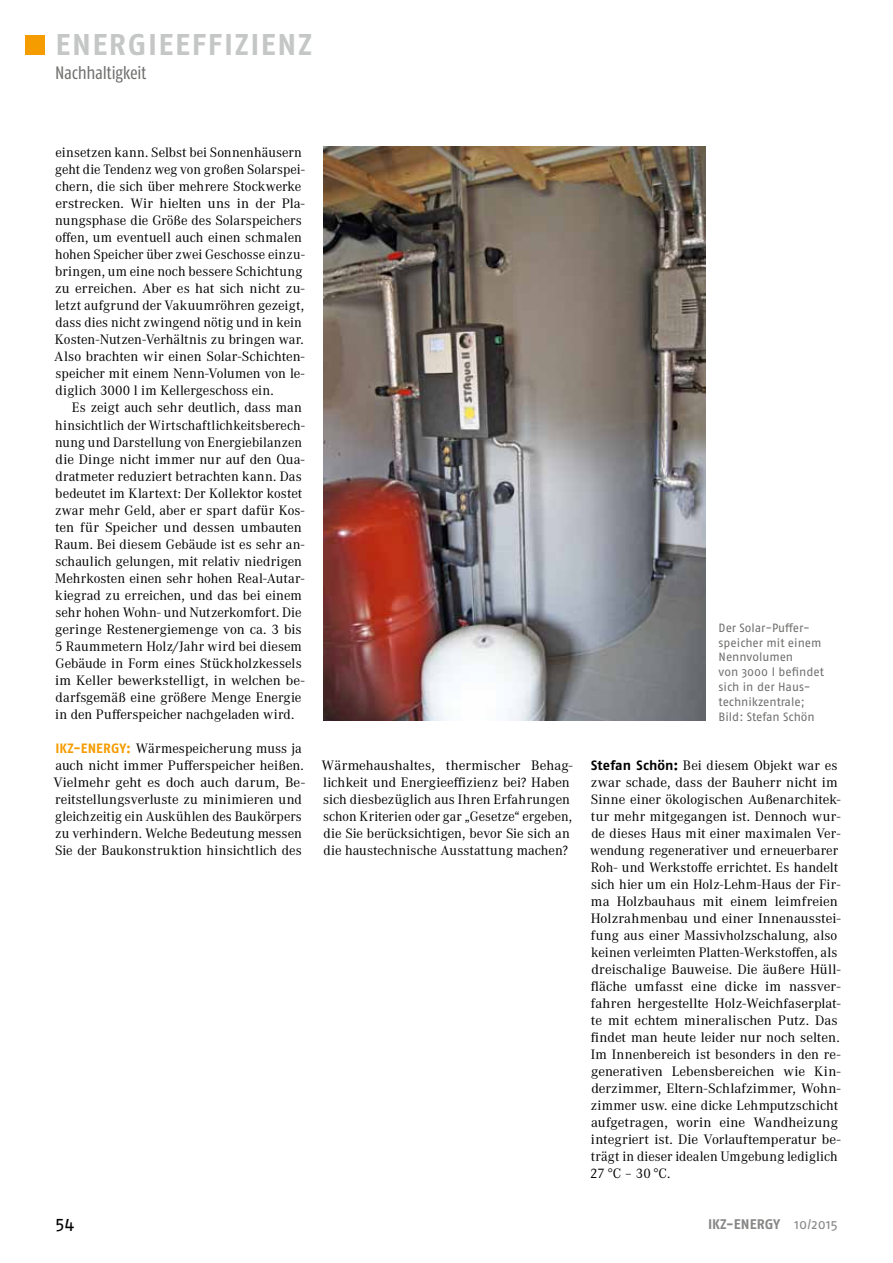
<style>
.page{position:relative;width:893px;height:1263px;background:#fff}
.page>*{position:absolute;margin:0;border:0;box-sizing:border-box;transform-origin:0 0}
.t1{font:700 30px "Fago OT";letter-spacing:.05em;color:#c5c6c6}
.t2{font:condensed 18px "Fago OT";letter-spacing:-.015em;color:#6f6f6e}
.t3{font:18px "Fago OT";color:#000}
.t4{font:14.25px/17px "Corporate A";color:#000}
.t5{font:700 13.95px "Fago OT";letter-spacing:.005em;color:#878786}
.t6{font:12px/14.9px "Fago OT";color:#6f6f6e}
.s1{font-family:"Fago OT";font-weight:700;font-size:13.5px;color:#f59c00}
.s2{font-family:"Fago OT";font-weight:700;font-size:13.5px}
.s3{font-weight:400}
</style>
<div class="page">
<div style="left:26px;top:35px;width:19px;height:20px;background:#f59c00"></div>
<img style="left:323px;top:147px;width:383px;height:574px">
<h1 class="t1" style="left:55px;top:26px;width:258px">ENERGIEEFFIZIENZ</h1>
<p class="t2" style="left:55px;top:62px;width:93px">Nachhaltigkeit</p>
<p class="t4" style="left:54px;top:144px;width:252px">einsetzen kann. Selbst bei Sonnenhäusern geht die Tendenz weg von großen Solarspei&shy;chern, die sich über mehrere Stockwerke erstrecken. Wir hielten uns in der Pla&shy;nungsphase die Größe des Solarspeichers offen, um eventuell auch einen schmalen hohen Speicher über zwei Geschosse einzu&shy;bringen, um eine noch bessere Schichtung zu erreichen. Aber es hat sich nicht zu&shy;letzt aufgrund der Vakuumröhren gezeigt, dass dies nicht zwingend nötig und in kein Kosten-Nutzen-Verhältnis zu bringen war.<br>Also brachten wir einen Solar-Schichten&shy;speicher mit einem Nenn-Volumen von le&shy;diglich 3000 l im Kellergeschoss ein.</p>
<p class="t4" style="left:55px;top:400px;width:251px;text-indent:17px">Es zeigt auch sehr deutlich, dass man hinsichtlich der Wirtschaftlichkeitsberech&shy;nung und Darstellung von Energiebilanzen die Dinge nicht immer nur auf den Qua&shy;dratmeter reduziert betrachten kann. Das bedeutet im Klartext: Der Kollektor kostet zwar mehr Geld, aber er spart dafür Kos&shy;ten für Speicher und dessen umbauten Raum. Bei diesem Gebäude ist es sehr an&shy;schaulich gelungen, mit relativ niedrigen Mehrkosten einen sehr hohen Real-Autar&shy;kiegrad zu erreichen, und das bei einem sehr hohen Wohn- und Nutzerkomfort. Die geringe Restenergiemenge von ca. 3 bis 5 Raummetern Holz/Jahr wird bei diesem Gebäude in Form eines Stückholzkessels im Keller bewerkstelligt, in welchen be&shy;darfsgemäß eine größere Menge Energie in den Pufferspeicher nachgeladen wird.</p>
<p class="t4" style="left:53px;top:740px;width:253px"><span class="s1">IKZ-ENERGY:</span> Wärmespeicherung muss ja auch nicht immer Pufferspeicher heißen.<br>Vielmehr geht es doch auch darum, Be&shy;reitstellungsverluste zu minimieren und gleichzeitig ein Auskühlen des Baukörpers zu verhindern. Welche Bedeutung messen Sie der Baukonstruktion hinsichtlich des</p>
<p class="t6" style="left:719px;top:620px;width:107px">Der Solar-Puffer&shy;speicher mit einem<br>Nennvolumen<br>von 3000 l befindet sich in der Haus&shy;technikzentrale;<br>Bild: Stefan Schön</p>
<p class="t4" style="left:322px;top:757px;width:253px">Wärmehaushaltes, thermischer Behag&shy;lichkeit und Energieeffizienz bei? Haben sich diesbezüglich aus Ihren Erfahrungen schon Kriterien oder gar „Gesetze“ ergeben, die Sie berücksichtigen, bevor Sie sich an die haustechnische Ausstattung machen?</p>
<p class="t4" style="left:590px;top:757px;width:252px"><span class="s2">STEFAN SCHÖN:</span> Bei diesem Objekt war es zwar schade, dass der Bauherr nicht im Sinne einer ökologischen Außenarchitek&shy;tur mehr mitgegangen ist. Dennoch wur&shy;de dieses Haus mit einer maximalen Ver&shy;wendung regenerativer und erneuerbarer Roh- und Werkstoffe errichtet. Es handelt sich hier um ein Holz-Lehm-Haus der Fir&shy;ma Holzbauhaus mit einem leimfreien Holzrahmenbau und einer Innenausstei&shy;fung aus einer Massivholzschalung, also keinen verleimten Platten-Werkstoffen, als dreischalige Bauweise. Die äußere Hüll&shy;fläche umfasst eine dicke im nassver&shy;fahren hergestellte Holz-Weichfaserplat&shy;te mit echtem mineralischen Putz. Das findet man heute leider nur noch selten.<br>Im Innenbereich ist besonders in den re&shy;generativen Lebensbereichen wie Kin&shy;derzimmer, Eltern-Schlafzimmer, Wohn&shy;zimmer usw. eine dicke Lehmputzschicht aufgetragen, worin eine Wandheizung integriert ist. Die Vorlauftemperatur be&shy;trägt in dieser idealen Umgebung lediglich 27 °C – 30 °C.</p>
<p class="t3" style="left:55px;top:1212px;width:21px">54</p>
<p class="t5" style="left:708px;top:1216px;width:131px">I KZ-ENERGY <span class="s3">10/2015</span></p>
</div>
